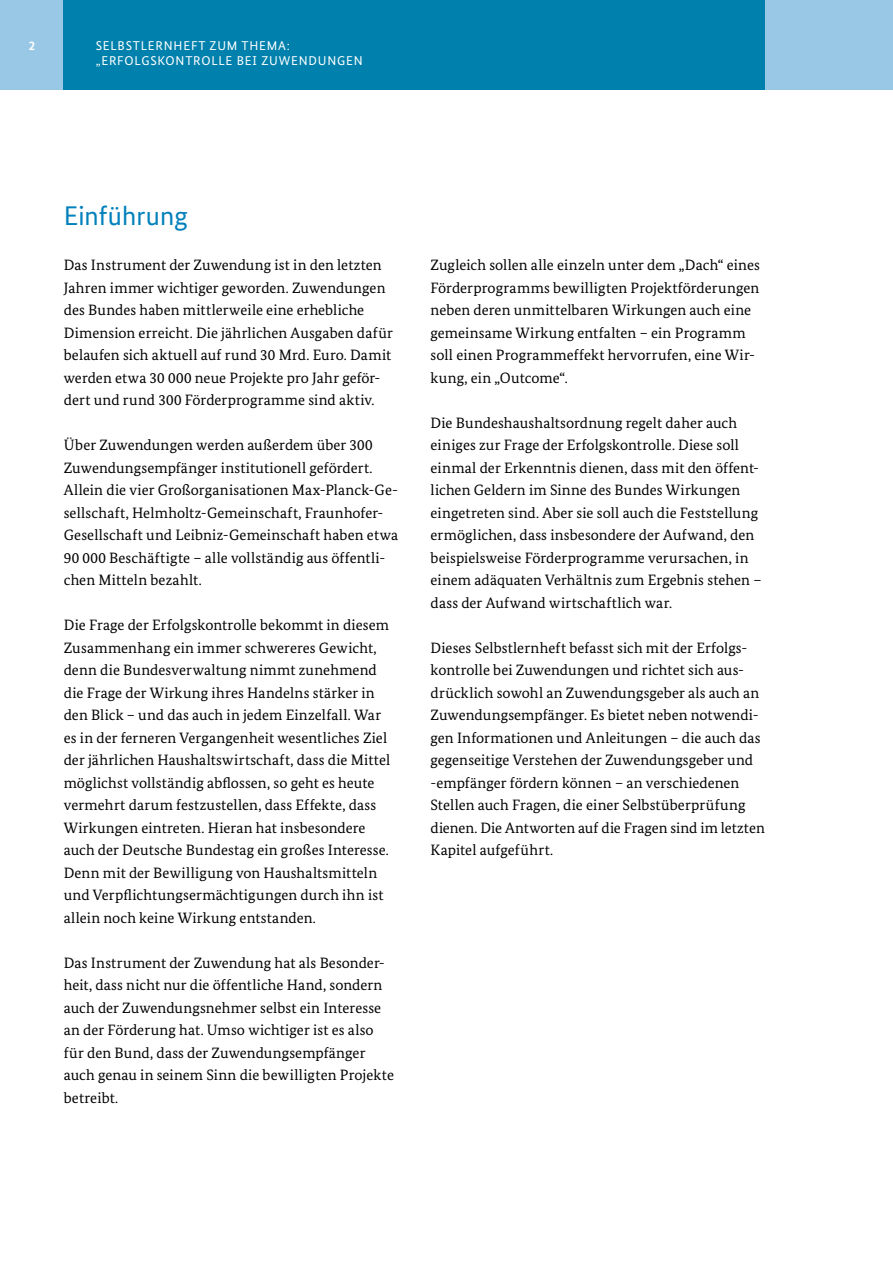
<style>
.page{position:relative;width:893px;height:1263px;background:#fff}
.page>*{position:absolute;margin:0;border:0;box-sizing:border-box;transform-origin:0 0}
.t1{font:27px "Bundes Sans";letter-spacing:.005em;color:#0080bb}
.t2{font:15px/22.5px "Bundes Serif";letter-spacing:.005em;color:#000}
.t3{font:12.75px/15.3px "Bundes Sans";letter-spacing:.06em;color:#fff}
.t4{font:700 12.75px "Bundes Sans";color:#fff}
</style>
<div class="page">
<div style="left:0;top:0;width:340px;height:90px;background:#99c8e6"></div>
<div style="left:64px;top:0;width:829px;height:90px;background:#0081ad"></div>
<div style="left:765px;top:0;width:128px;height:90px;background:#99c8e6"></div>
<p class="t4" style="left:29px;top:37px;width:8px">2</p>
<p class="t3" style="left:96px;top:37px;width:269px">SELBSTLERNHEFT ZUM THEMA: „ERFOLGSKONTROLLE BEI ZUWENDUNGEN</p>
<h1 class="t1" style="left:64px;top:199px;width:126px">Einführung</h1>
<p class="t2" style="left:64px;top:253px;width:331px">Das Instrument der Zuwendung ist in den letzten Jahren immer wichtiger geworden. Zuwendungen des Bundes haben mittlerweile eine erhebliche Dimension erreicht. Die jährlichen Ausgaben dafür belaufen sich aktuell auf rund 30 Mrd. Euro. Damit werden etwa 30 000 neue Projekte pro Jahr geför&shy;dert und rund 300 Förderprogramme sind aktiv.</p>
<p class="t2" style="left:64px;top:433px;width:336px">Über Zuwendungen werden außerdem über 300<br>Zuwendungsempfänger institutionell gefördert.<br>Allein die vier Großorganisationen Max-Planck-Ge&shy;sellschaft, Helmholtz-Gemeinschaft, Fraunhofer-Gesellschaft und Leibniz-Gemeinschaft haben etwa 90 000 Beschäftigte – alle vollständig aus öffentli&shy;chen Mitteln bezahlt.</p>
<p class="t2" style="left:64px;top:613px;width:328px">Die Frage der Erfolgskontrolle bekommt in diesem Zusammenhang ein immer schwereres Gewicht, denn die Bundesverwaltung nimmt zunehmend die Frage der Wirkung ihres Handelns stärker in den Blick – und das auch in jedem Einzelfall. War es in der ferneren Vergangenheit wesentliches Ziel der jährlichen Haushaltswirtschaft, dass die Mittel möglichst vollständig abfossen, so geht es heute vermehrt darum festzustellen, dass Effekte, dass Wirkungen eintreten. Hieran hat insbesondere auch der Deutsche Bundestag ein großes Interesse.<br>Denn mit der Bewilligung von Haushaltsmitteln und Verpfichtungsermächtigungen durch ihn ist allein noch keine Wirkung entstanden.</p>
<p class="t2" style="left:64px;top:951px;width:332px">Das Instrument der Zuwendung hat als Besonder&shy;heit, dass nicht nur die öffentliche Hand, sondern auch der Zuwendungsnehmer selbst ein Interesse an der Förderung hat. Umso wichtiger ist es also für den Bund, dass der Zuwendungsempfänger auch genau in seinem Sinn die bewilligten Projekte betreibt.</p>
<p class="t2" style="left:430px;top:253px;width:331px">Zugleich sollen alle einzeln unter dem „Dach“ eines Förderprogramms bewilligten Projektförderungen neben deren unmittelbaren Wirkungen auch eine gemeinsame Wirkung entfalten – ein Programm soll einen Programmeffekt hervorrufen, eine Wir&shy;kung, ein „Outcome“.</p>
<p class="t2" style="left:431px;top:411px;width:332px">Die Bundeshaushaltsordnung regelt daher auch einiges zur Frage der Erfolgskontrolle. Diese soll einmal der Erkenntnis dienen, dass mit den öffent&shy;lichen Geldern im Sinne des Bundes Wirkungen eingetreten sind. Aber sie soll auch die Feststellung ermöglichen, dass insbesondere der Aufwand, den beispielsweise Förderprogramme verursachen, in einem adäquaten Verhältnis zum Ergebnis stehen – dass der Aufwand wirtschaftlich war.</p>
<p class="t2" style="left:431px;top:636px;width:336px">Dieses Selbstlernheft befasst sich mit der Erfolgs&shy;kontrolle bei Zuwendungen und richtet sich aus&shy;drücklich sowohl an Zuwendungsgeber als auch an Zuwendungsempfänger. Es bietet neben notwendi&shy;gen Informationen und Anleitungen – die auch das gegenseitige Verstehen der Zuwendungsgeber und -empfänger fördern können – an verschiedenen Stellen auch Fragen, die einer Selbstüberprüfung dienen. Die Antworten auf die Fragen sind im letzten Kapitel aufgeführt.</p>
</div>
